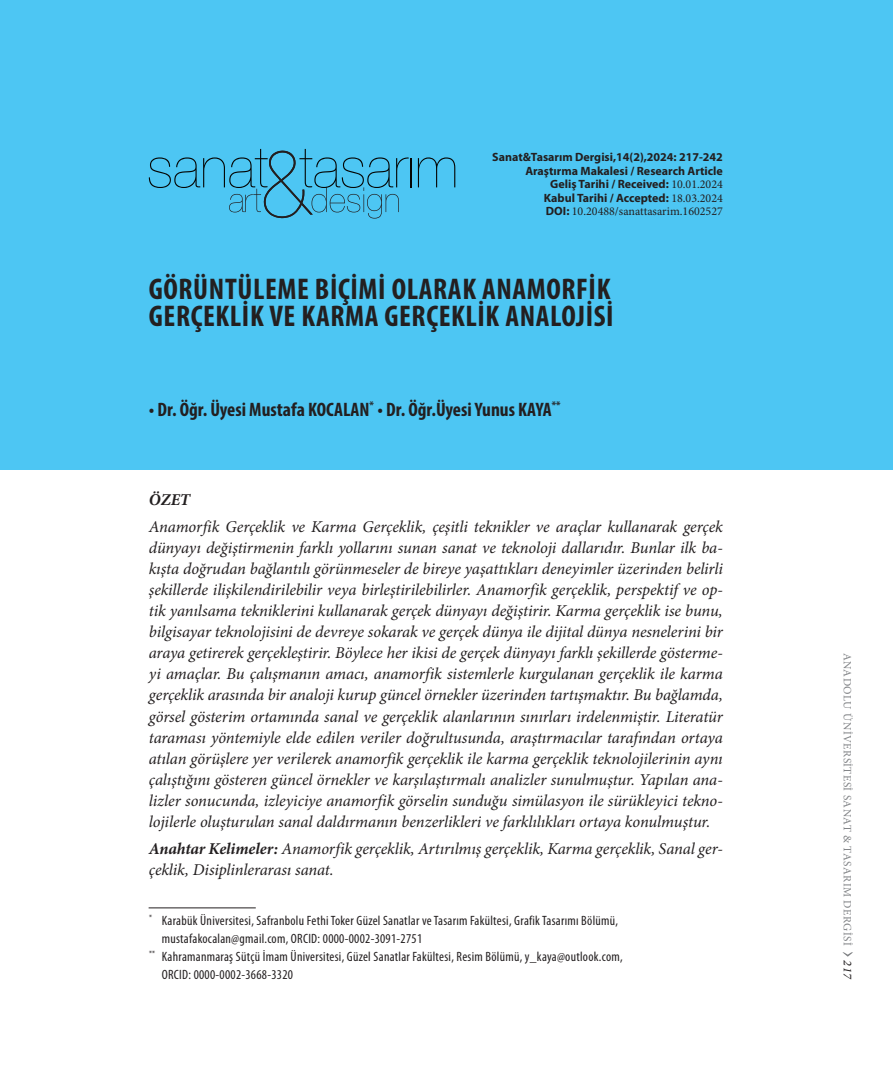
<style>
.page{position:relative;width:893px;height:1085px;background:#fff}
.page>*{position:absolute;margin:0;border:0;box-sizing:border-box;transform-origin:0 0}
.makale-baslik{font:700 condensed 30px/27px "Myriad Pro";letter-spacing:.02em;color:#231f20}
.makale-yazarlari{font:700 condensed 19.5px "Myriad Pro";color:#231f20}
.ozet-metni{font:italic 16.5px/21px "Minion Pro";letter-spacing:-.01em;color:#231f20;text-align:justify}
.ozet-baslik{font:italic 700 16.5px "Minion Pro";color:#231f20}
.dipnotlar{font:condensed 13.5px/18px "Myriad Pro";letter-spacing:.02em;color:#231f20}
.t1{font:700 12px "Myriad Pro";color:#231f20}
.t2{font:12px "Minion Pro";color:#231f20}
.t3{font:11.25px "Minion Pro";letter-spacing:.04em;color:#808285}
.s1{font-family:"Minion Pro";font-weight:400}
.s2{font-family:"Myriad Pro";font-weight:700}
.s3{font-weight:700}
.s4{font-weight:500;font-style:italic;font-size:12px;color:#231f20}
</style>
<div class="page">
<svg style="left:842px;top:952px;width:11px;height:4px"></svg>
<hr style="left:149px;top:907px;width:107px;height:1px;background:#231f20">
<div style="left:0;top:0;width:893px;height:470px;background:#4dc6f3"></div>
<svg style="left:418px;top:157px;width:37px;height:30px"></svg>
<svg style="left:149px;top:149px;width:263px;height:69px"></svg>
<p class="t1" style="left:492px;top:149px;width:232px">Sanat&amp;Tasarım Dergisi,14(2),2024: 217-242</p>
<p class="t1" style="left:525px;top:163px;width:199px">Araştırma Makalesi / Research Article</p>
<p class="t1" style="left:550px;top:176px;width:174px">Geliş Tarihi / Received: <span class="s1">10.01.2024</span></p>
<p class="t1" style="left:544px;top:190px;width:180px">Kabul Tarihi / Accepted: <span class="s1">18.03.2024</span></p>
<p class="t2" style="left:546px;top:203px;width:178px"><span class="s2">DOI:</span> 10.20488/sanattasarim.1602527</p>
<p class="makale-baslik" style="left:149px;top:275px;width:466px">GÖRÜNTÜLEME BİÇİMİ OLARAK ANAMORFİK<br>GERÇEKLİK VE KARMA GERÇEKLİK ANALOJİSİ</p>
<p class="makale-yazarlari" style="left:149px;top:397px;width:413px">• Dr. Öğr. Üyesi Mustafa KOCALAN<sup>*</sup> • Dr. Öğr.Üyesi Yunus KAYA<sup>**</sup></p>
<p class="ozet-baslik" style="left:149px;top:488px;width:43px">ÖZET</p>
<p class="ozet-metni" style="left:149px;top:516px;width:576px">Anamorfik Gerçeklik ve Karma Gerçeklik, çeşitli teknikler ve araçlar kullanarak gerçek dünyayı değiştirmenin farklı yollarını sunan sanat ve teknoloji dallarıdır. Bunlar ilk ba&shy;kışta doğrudan bağlantılı görünmeseler de bireye yaşattıkları deneyimler üzerinden belirli şekillerde ilişkilendirilebilir veya birleştirilebilirler. Anamorfik gerçeklik, perspektif ve op&shy;tik yanılsama tekniklerini kullanarak gerçek dünyayı değiştirir. Karma gerçeklik ise bunu, bilgisayar teknolojisini de devreye sokarak ve gerçek dünya ile dijital dünya nesnelerini bir araya getirerek gerçekleştirir. Böylece her ikisi de gerçek dünyayı farklı şekillerde gösterme&shy;yi amaçlar. Bu çalışmanın amacı, anamorfik sistemlerle kurgulanan gerçeklik ile karma gerçeklik arasında bir analoji kurup güncel örnekler üzerinden tartışmaktır. Bu bağlamda, görsel gösterim ortamında sanal ve gerçeklik alanlarının sınırları irdelenmiştir. Literatür taraması yöntemiyle elde edilen veriler doğrultusunda, araştırmacılar tarafından ortaya atılan görüşlere yer verilerek anamorfik gerçeklik ile karma gerçeklik teknolojilerinin aynı çalıştığını gösteren güncel örnekler ve karşılaştırmalı analizler sunulmuştur. Yapılan ana&shy;lizler sonucunda, izleyiciye anamorfik görselin sunduğu simülasyon ile sürükleyici tekno&shy;lojilerle oluşturulan sanal daldırmanın benzerlikleri ve farklılıkları ortaya konulmuştur.</p>
<p class="ozet-metni" style="left:149px;top:838px;width:576px"><span class="s3">Anahtar Kelimeler:</span> Anamorfik gerçeklik, Artırılmış gerçeklik, Karma gerçeklik, Sanal ger&shy;çeklik, Disiplinlerarası sanat.</p>
<p class="dipnotlar" style="left:162px;top:910px;width:458px;text-indent:-13px"><sup>*</sup> Karabük Üniversitesi, Safranbolu Fethi Toker Güzel Sanatlar ve Tasarım Fakültesi, Grafik Tasarımı Bölümü, mustafakocalan@gmail.com, ORCID: 0000-0002-3091-2751</p>
<p class="dipnotlar" style="left:162px;top:946px;width:463px;text-indent:-13px"><sup>**</sup> Kahramanmaraş Sütçü İmam Üniversitesi, Güzel Sanatlar Fakültesi, Resim Bölümü, y_kaya@outlook.com,<br>ORCID: 0000-0002-3668-3320</p>
<p class="t3" style="left:855px;top:652px;width:328px;rotate:90deg">ANADOLU ÜNİVERSİTESİ SANAT &amp; TASARIM DERGİSİ <span class="s4">217</span></p>
</div>
